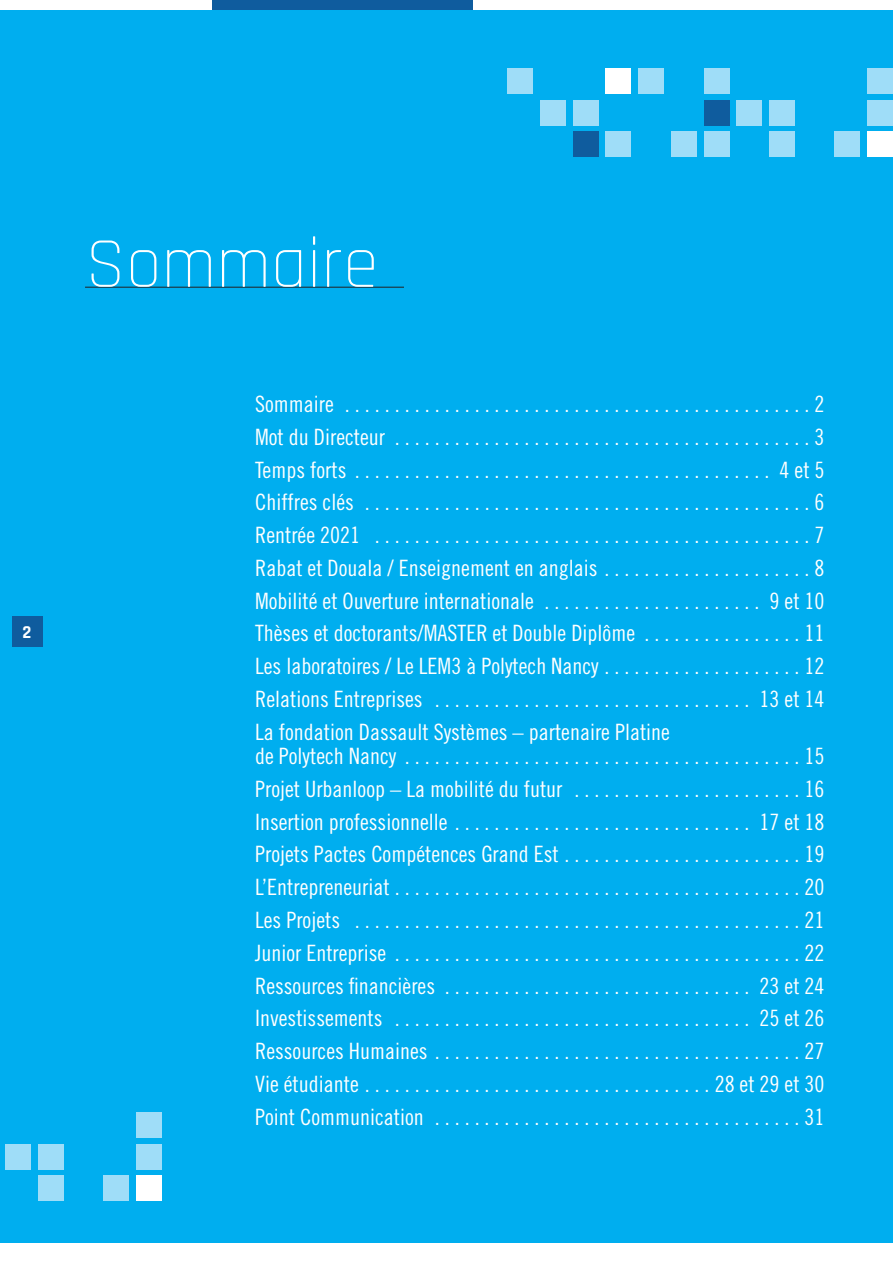
<style>
.page{position:relative;width:893px;height:1263px;background:#00aeef}
.page>*{position:absolute;margin:0;border:0;box-sizing:border-box;transform-origin:0 0}
.titre_48{font:300 72px "Rajdhani";color:#fff}
.t1{font:22.5px "Trade Gothic LT Std Cn 18";color:#fff}
.t2{font:700 18px "Rajdhani";color:#fff}
</style>
<div class="page">
<div style="left:0;top:1243px;width:893px;height:20px;background:#fff"></div>
<div style="left:12px;top:616px;width:30px;height:31px;background:#0f5c9e"></div>
<div style="left:0;top:0;width:893px;height:9px;background:#fff"></div>
<div style="left:213px;top:0;width:260px;height:9px;background:#0f5c9e"></div>
<hr style="left:85px;top:287px;width:319px;height:1px;background:#231f20">
<div style="left:507px;top:68px;width:26px;height:26px;background:#9fddf8"></div>
<div style="left:638px;top:68px;width:26px;height:26px;background:#9fddf8"></div>
<div style="left:704px;top:68px;width:25px;height:26px;background:#9fddf8"></div>
<div style="left:606px;top:68px;width:25px;height:26px;background:#fff"></div>
<div style="left:867px;top:68px;width:26px;height:26px;background:#9fddf8"></div>
<div style="left:769px;top:131px;width:26px;height:26px;background:#9fddf8"></div>
<div style="left:671px;top:131px;width:26px;height:26px;background:#9fddf8"></div>
<div style="left:573px;top:131px;width:26px;height:26px;background:#0f5c9e"></div>
<div style="left:704px;top:131px;width:25px;height:26px;background:#9fddf8"></div>
<div style="left:834px;top:131px;width:26px;height:26px;background:#9fddf8"></div>
<div style="left:606px;top:131px;width:25px;height:26px;background:#9fddf8"></div>
<div style="left:867px;top:131px;width:26px;height:26px;background:#fff"></div>
<div style="left:769px;top:100px;width:26px;height:26px;background:#9fddf8"></div>
<div style="left:540px;top:100px;width:26px;height:26px;background:#9fddf8"></div>
<div style="left:573px;top:100px;width:26px;height:26px;background:#9fddf8"></div>
<div style="left:704px;top:100px;width:25px;height:26px;background:#0f5c9e"></div>
<div style="left:736px;top:100px;width:26px;height:26px;background:#9fddf8"></div>
<div style="left:867px;top:100px;width:26px;height:26px;background:#9fddf8"></div>
<div style="left:136px;top:1112px;width:26px;height:26px;background:#9fddf8"></div>
<div style="left:38px;top:1175px;width:25px;height:26px;background:#9fddf8"></div>
<div style="left:103px;top:1175px;width:26px;height:26px;background:#9fddf8"></div>
<div style="left:136px;top:1175px;width:26px;height:26px;background:#fff"></div>
<div style="left:38px;top:1144px;width:25px;height:26px;background:#9fddf8"></div>
<div style="left:5px;top:1144px;width:26px;height:26px;background:#9fddf8"></div>
<div style="left:136px;top:1144px;width:26px;height:26px;background:#9fddf8"></div>
<p class="t2" style="left:23px;top:621px;width:10px">2</p>
<p class="titre_48" style="left:85px;top:224px;width:295px">Sommaire</p>
<p class="t1" style="left:255px;top:391px;width:571px">Sommaire . . . . . . . . . . . . . . . . . . . . . . . . . . . . . . . . . . . . . . . . . . . . . . 2</p>
<p class="t1" style="left:255px;top:423px;width:571px">Mot du Directeur . . . . . . . . . . . . . . . . . . . . . . . . . . . . . . . . . . . . . . . . . 3</p>
<p class="t1" style="left:255px;top:456px;width:571px">Temps forts . . . . . . . . . . . . . . . . . . . . . . . . . . . . . . . . . . . . . . . . . . 4 et 5</p>
<p class="t1" style="left:255px;top:489px;width:571px">Chiffres clés . . . . . . . . . . . . . . . . . . . . . . . . . . . . . . . . . . . . . . . . . . . . 6</p>
<p class="t1" style="left:255px;top:522px;width:571px">Rentrée 2021 . . . . . . . . . . . . . . . . . . . . . . . . . . . . . . . . . . . . . . . . . . . 7</p>
<p class="t1" style="left:255px;top:554px;width:571px">Rabat et Douala / Enseignement en anglais . . . . . . . . . . . . . . . . . . . . 8</p>
<p class="t1" style="left:255px;top:587px;width:571px">Mobilité et Ouverture internationale . . . . . . . . . . . . . . . . . . . . . . 9 et 10</p>
<p class="t1" style="left:255px;top:620px;width:571px">Thèses et doctorants/MASTER et Double Diplôme . . . . . . . . . . . . . . . 11</p>
<p class="t1" style="left:255px;top:653px;width:571px">Les laboratoires / Le LEM3 à Polytech Nancy . . . . . . . . . . . . . . . . . . . 12</p>
<p class="t1" style="left:255px;top:686px;width:571px">Relations Entreprises . . . . . . . . . . . . . . . . . . . . . . . . . . . . . . . . 13 et 14</p>
<p class="t1" style="left:255px;top:718px;width:416px">La fondation Dassault Systèmes – partenaire Platine</p>
<p class="t1" style="left:255px;top:743px;width:571px">de Polytech Nancy . . . . . . . . . . . . . . . . . . . . . . . . . . . . . . . . . . . . . . . 15</p>
<p class="t1" style="left:255px;top:775px;width:571px">Projet Urbanloop – La mobilité du futur . . . . . . . . . . . . . . . . . . . . . . 16</p>
<p class="t1" style="left:255px;top:808px;width:571px">Insertion professionnelle . . . . . . . . . . . . . . . . . . . . . . . . . . . . . . 17 et 18</p>
<p class="t1" style="left:255px;top:841px;width:571px">Projets Pactes Compétences Grand Est . . . . . . . . . . . . . . . . . . . . . . . 19</p>
<p class="t1" style="left:255px;top:874px;width:571px">L’Entrepreneuriat . . . . . . . . . . . . . . . . . . . . . . . . . . . . . . . . . . . . . . . . 20</p>
<p class="t1" style="left:255px;top:907px;width:571px">Les Projets . . . . . . . . . . . . . . . . . . . . . . . . . . . . . . . . . . . . . . . . . . . . 21</p>
<p class="t1" style="left:255px;top:939px;width:571px">Junior Entreprise . . . . . . . . . . . . . . . . . . . . . . . . . . . . . . . . . . . . . . . . 22</p>
<p class="t1" style="left:255px;top:972px;width:571px">Ressources financières . . . . . . . . . . . . . . . . . . . . . . . . . . . . . . . 23 et 24</p>
<p class="t1" style="left:255px;top:1005px;width:571px">Investissements . . . . . . . . . . . . . . . . . . . . . . . . . . . . . . . . . . . . 25 et 26</p>
<p class="t1" style="left:255px;top:1038px;width:571px">Ressources Humaines . . . . . . . . . . . . . . . . . . . . . . . . . . . . . . . . . . . . 27</p>
<p class="t1" style="left:255px;top:1070px;width:571px">Vie étudiante . . . . . . . . . . . . . . . . . . . . . . . . . . . . . . . . . . . 28 et 29 et 30</p>
<p class="t1" style="left:255px;top:1103px;width:571px">Point Communication . . . . . . . . . . . . . . . . . . . . . . . . . . . . . . . . . . . . 31</p>
</div>
